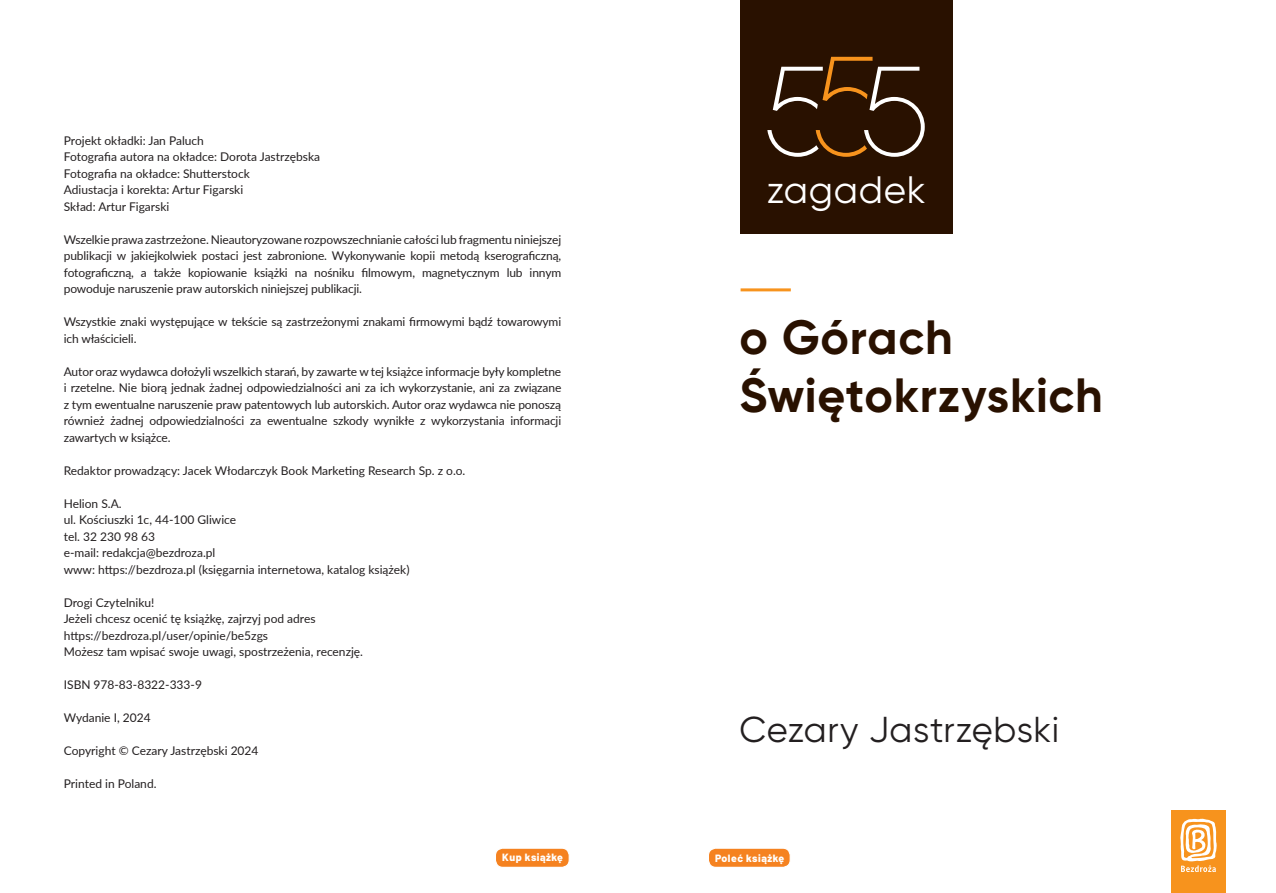
<style>
.page{position:relative;width:1276px;height:893px;background:#fff}
.page>*{position:absolute;margin:0;border:0;box-sizing:border-box;transform-origin:0 0}
.t1{font:700 48px/57.6px "Gilroy";letter-spacing:.015em;color:#291100}
.t2{font:38.1px "Gilroy";letter-spacing:.02em;color:#fff}
.t3{font:36px "Gilroy";letter-spacing:.015em;color:#231f20}
.t4{font:12px/16.5px "Lato";color:#231f20}
.t5{font:800 10.5px "Barlow";letter-spacing:.05em;color:#fff}
</style>
<div class="page">
<div style="left:1171px;top:811px;width:54px;height:82px;background:#f7931d"></div>
<svg style="left:1180px;top:819px;width:37px;height:53px"></svg>
<div style="left:739px;top:0;width:213px;height:233px;background:#291100"></div>
<svg style="left:767px;top:57px;width:157px;height:100px"></svg>
<hr style="left:740px;top:288px;width:51px;height:3px;background:#f7931d">
<div style="left:708px;top:848px;width:82px;height:19px;background:#f58220;border-radius:7px"></div>
<div style="left:708px;top:847px;width:83px;height:21px;border:1px solid #fff;border-radius:7px"></div>
<div style="left:495px;top:848px;width:74px;height:19px;background:#f58220;border-radius:7px"></div>
<div style="left:495px;top:847px;width:75px;height:21px;border:1px solid #fff;border-radius:7px"></div>
<p class="t4" style="left:64px;top:132px;width:258px">Projekt okładki: Jan Paluch<br>Fotografia autora na okładce: Dorota Jastrzębska Fotografia na okładce: Shutterstock<br>Adiustacja i korekta: Artur Figarski<br>Skład: Artur Figarski</p>
<p class="t4" style="left:64px;top:231px;width:499px;text-align:justify">Wszelkie prawa zastrzeżone. Nieautoryzowane rozpowszechnianie całości lub fragmentu niniejszej publikacji w jakiejkolwiek postaci jest zabronione. Wykonywanie kopii metodą kserograficzną, fotograficzną, a także kopiowanie książki na nośniku filmowym, magnetycznym lub innym powoduje naruszenie praw autorskich niniejszej publikacji.</p>
<p class="t4" style="left:64px;top:313px;width:499px">Wszystkie znaki występujące w tekście są zastrzeżonymi znakami firmowymi bądź towarowymi ich właścicieli.</p>
<p class="t4" style="left:64px;top:363px;width:499px;text-align:justify">Autor oraz wydawca dołożyli wszelkich starań, by zawarte w tej książce informacje były kompletne i rzetelne. Nie biorą jednak żadnej odpowiedzialności ani za ich wykorzystanie, ani za związane z tym ewentualne naruszenie praw patentowych lub autorskich. Autor oraz wydawca nie ponoszą również żadnej odpowiedzialności za ewentualne szkody wynikłe z wykorzystania informacji zawartych w książce.</p>
<p class="t4" style="left:64px;top:462px;width:403px">Redaktor prowadzący: Jacek Włodarczyk Book Marketing Research Sp. z o.o.</p>
<p class="t4" style="left:64px;top:495px;width:347px">Helion S.A.<br>ul. Kościuszki 1c, 44-100 Gliwice<br>tel. 32 230 98 63<br>e-mail: redakcja@bezdroza.pl<br>www: https://bezdroza.pl (księgarnia internetowa, katalog książek)</p>
<p class="t4" style="left:64px;top:594px;width:301px">Drogi Czytelniku!<br>Jeżeli chcesz ocenić tę książkę, zajrzyj pod adres https://bezdroza.pl/user/opinie/be5zgs<br>Możesz tam wpisać swoje uwagi, spostrzeżenia, recenzję.</p>
<p class="t4" style="left:64px;top:676px;width:140px">ISBN 978-83-8322-333-9</p>
<p class="t4" style="left:64px;top:709px;width:88px">Wydanie I, 2024</p>
<p class="t4" style="left:64px;top:742px;width:196px">Copyright © Cezary Jastrzębski 2024</p>
<p class="t4" style="left:64px;top:775px;width:94px">Printed in Poland.</p>
<h2 class="t2" style="left:766px;top:166px;width:161px">zagadek</h2>
<h1 class="t1" style="left:739px;top:308px;width:365px">o Górach<br>Świętokrzyskich</h1>
<h3 class="t3" style="left:739px;top:707px;width:321px">Cezary Jastrzębski</h3>
<p class="t5" style="left:502px;top:850px;width:62px">Kup książkę</p>
<p class="t5" style="left:715px;top:850px;width:71px">Poleć książkę</p>
</div>
